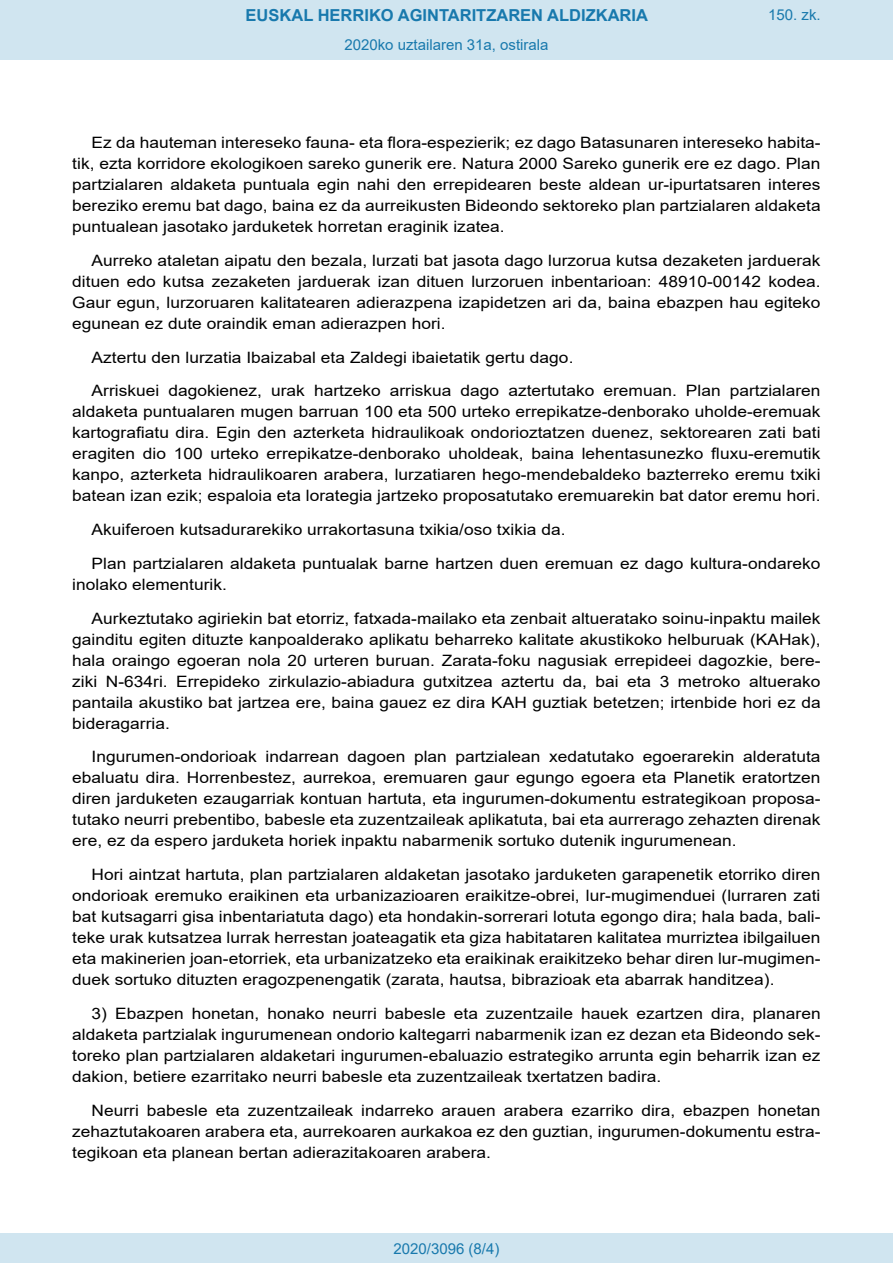
<style>
.page{position:relative;width:893px;height:1263px;background:#fff}
.page>*{position:absolute;margin:0;border:0;box-sizing:border-box;transform-origin:0 0}
.t1{font:700 16.5px "Arial";color:#1879ad}
.BOPVDetalle{font:15.6px/21px "Arial";color:#000;text-align:justify;scale:1.11 1}
.Paginacion_Centro{font:15px "Arial";color:#1879ad}
</style>
<div class="page">
<div style="left:0;top:0;width:893px;height:60px;background:#d0e5f0"></div>
<div style="left:0;top:1233px;width:893px;height:30px;background:#d0e5f0"></div>
<p class="t1" style="left:246px;top:3px;width:404px">EUSKAL HERRIKO AGINTARITZAREN ALDIZKARIA</p>
<p class="Paginacion_Centro" style="left:344px;top:35px;width:206px">2020ko uztailaren 31a, ostirala</p>
<p class="Paginacion_Centro" style="left:768px;top:5px;width:54px">150. zk.</p>
<p class="BOPVDetalle" style="left:72px;top:132px;width:676px;text-indent:19px">Ez da hauteman intereseko fauna- eta flora-espezierik; ez dago Batasunaren intereseko habita&shy;tik, ezta korridore ekologikoen sareko gunerik ere. Natura 2000 Sareko gunerik ere ez dago. Plan partzialaren aldaketa puntuala egin nahi den errepidearen beste aldean ur-ipurtatsaren interes bereziko eremu bat dago, baina ez da aurreikusten Bideondo sektoreko plan partzialaren aldaketa puntualean jasotako jarduketek horretan eraginik izatea.</p>
<p class="BOPVDetalle" style="left:72px;top:250px;width:676px;text-indent:19px">Aurreko ataletan aipatu den bezala, lurzati bat jasota dago lurzorua kutsa dezaketen jarduerak dituen edo kutsa zezaketen jarduerak izan dituen lurzoruen inbentarioan: 48910-00142 kodea.<br>Gaur egun, lurzoruaren kalitatearen adierazpena izapidetzen ari da, baina ebazpen hau egiteko egunean ez dute oraindik eman adierazpen hori.</p>
<p class="BOPVDetalle" style="left:92px;top:347px;width:436px">Aztertu den lurzatia Ibaizabal eta Zaldegi ibaietatik gertu dago.</p>
<p class="BOPVDetalle" style="left:72px;top:380px;width:676px;text-indent:19px">Arriskuei dagokienez, urak hartzeko arriskua dago aztertutako eremuan. Plan partzialaren aldaketa puntualaren mugen barruan 100 eta 500 urteko errepikatze-denborako uholde-eremuak kartografiatu dira. Egin den azterketa hidraulikoak ondorioztatzen duenez, sektorearen zati bati eragiten dio 100 urteko errepikatze-denborako uholdeak, baina lehentasunezko fluxu-eremutik kanpo, azterketa hidraulikoaren arabera, lurzatiaren hego-mendebaldeko bazterreko eremu txiki batean izan ezik; espaloia eta lorategia jartzeko proposatutako eremuarekin bat dator eremu hori.</p>
<p class="BOPVDetalle" style="left:92px;top:519px;width:428px">Akuiferoen kutsadurarekiko urrakortasuna txikia/oso txikia da.</p>
<p class="BOPVDetalle" style="left:72px;top:553px;width:676px;text-indent:19px">Plan partzialaren aldaketa puntualak barne hartzen duen eremuan ez dago kultura-ondareko inolako elementurik.</p>
<p class="BOPVDetalle" style="left:72px;top:608px;width:676px;text-indent:19px">Aurkeztutako agiriekin bat etorriz, fatxada-mailako eta zenbait altueratako soinu-inpaktu mailek gainditu egiten dituzte kanpoalderako aplikatu beharreko kalitate akustikoko helburuak (KAHak), hala oraingo egoeran nola 20 urteren buruan. Zarata-foku nagusiak errepideei dagozkie, bere&shy;ziki N-634ri. Errepideko zirkulazio-abiadura gutxitzea aztertu da, bai eta 3 metroko altuerako pantaila akustiko bat jartzea ere, baina gauez ez dira KAH guztiak betetzen; irtenbide hori ez da bideragarria.</p>
<p class="BOPVDetalle" style="left:72px;top:746px;width:676px;text-indent:19px">Ingurumen-ondorioak indarrean dagoen plan partzialean xedatutako egoerarekin alderatuta ebaluatu dira. Horrenbestez, aurrekoa, eremuaren gaur egungo egoera eta Planetik eratortzen diren jarduketen ezaugarriak kontuan hartuta, eta ingurumen-dokumentu estrategikoan proposa&shy;tutako neurri prebentibo, babesle eta zuzentzaileak aplikatuta, bai eta aurrerago zehazten direnak ere, ez da espero jarduketa horiek inpaktu nabarmenik sortuko dutenik ingurumenean.</p>
<p class="BOPVDetalle" style="left:72px;top:864px;width:676px;text-indent:19px">Hori aintzat hartuta, plan partzialaren aldaketan jasotako jarduketen garapenetik etorriko diren ondorioak eremuko eraikinen eta urbanizazioaren eraikitze-obrei, lur-mugimenduei (lurraren zati bat kutsagarri gisa inbentariatuta dago) eta hondakin-sorrerari lotuta egongo dira; hala bada, bali&shy;teke urak kutsatzea lurrak herrestan joateagatik eta giza habitataren kalitatea murriztea ibilgailuen eta makinerien joan-etorriek, eta urbanizatzeko eta eraikinak eraikitzeko behar diren lur-mugimen&shy;duek sortuko dituzten eragozpenengatik (zarata, hautsa, bibrazioak eta abarrak handitzea).</p>
<p class="BOPVDetalle" style="left:72px;top:1003px;width:676px;text-indent:19px">3) Ebazpen honetan, honako neurri babesle eta zuzentzaile hauek ezartzen dira, planaren aldaketa partzialak ingurumenean ondorio kaltegarri nabarmenik izan ez dezan eta Bideondo sek&shy;toreko plan partzialaren aldaketari ingurumen-ebaluazio estrategiko arrunta egin beharrik izan ez dakion, betiere ezarritako neurri babesle eta zuzentzaileak txertatzen badira.</p>
<p class="BOPVDetalle" style="left:72px;top:1100px;width:676px;text-indent:19px">Neurri babesle eta zuzentzaileak indarreko arauen arabera ezarriko dira, ebazpen honetan zehaztutakoaren arabera eta, aurrekoaren aurkakoa ez den guztian, ingurumen-dokumentu estra&shy;tegikoan eta planean bertan adierazitakoaren arabera.</p>
<p class="Paginacion_Centro" style="left:393px;top:1238px;width:107px">2020/3096 (8/4)</p>
</div>
